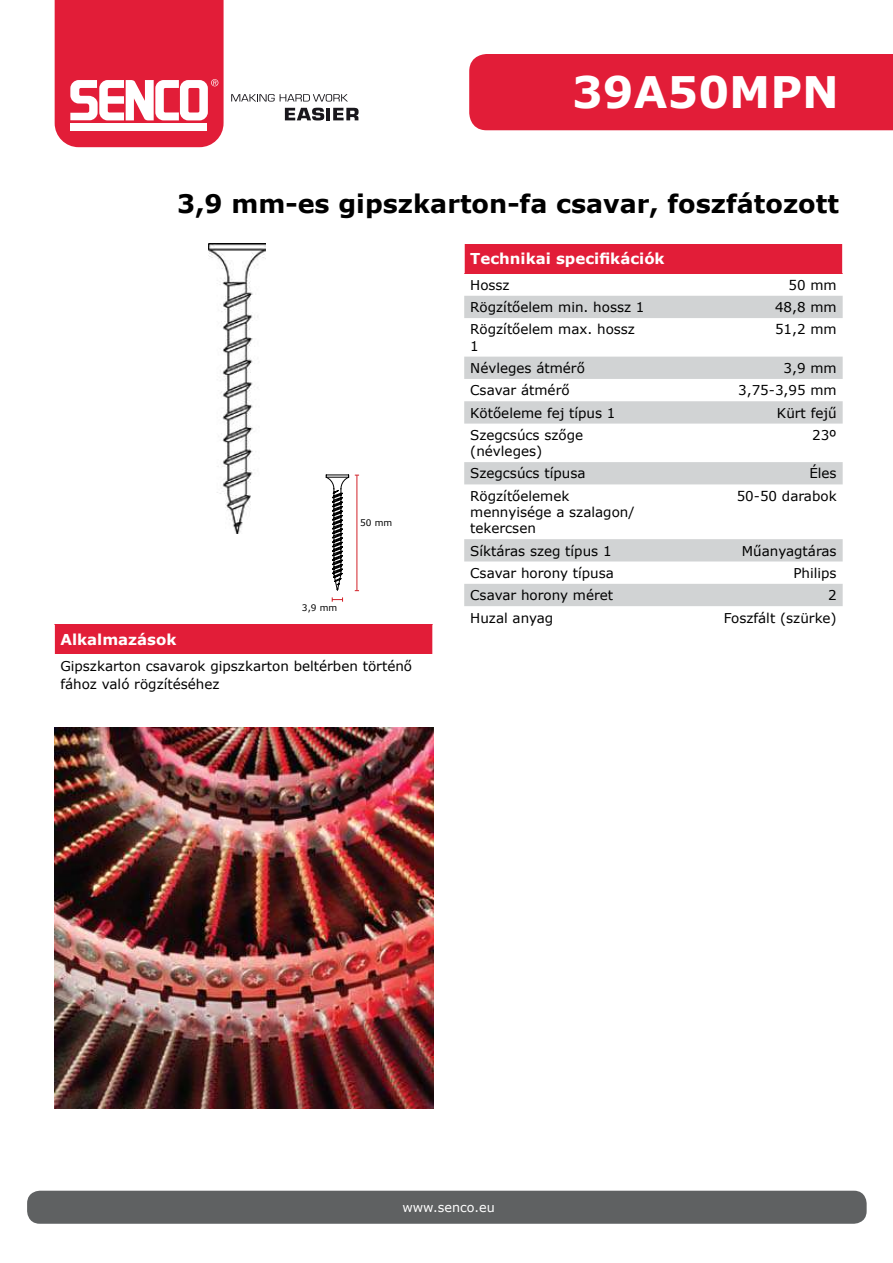
<style>
.page{position:relative;width:893px;height:1263px;background:#fff}
.page>*{position:absolute;margin:0;border:0;box-sizing:border-box;transform-origin:0 0}
.t1{font:700 43.5px "Verdana";color:#fff}
.t2{font:700 25.5px "Verdana";color:#000}
.t3{font:700 15px "Verdana";color:#fff}
.t4{font:13.5px/16.2px "Verdana";color:#000}
.t5{font:12.75px "Verdana";color:#fff}
.t6{font:9px "Verdana";color:#000}
</style>
<div class="page">
<div style="left:27px;top:1191px;width:840px;height:33px;background:#5f6162;border-radius:13px"></div>
<div style="left:464px;top:244px;width:379px;height:29px;background:#e21d38"></div>
<svg style="left:464px;top:296px;width:379px;height:310px"></svg>
<svg style="left:464px;top:244px;width:1px;height:29px"></svg>
<svg style="left:842px;top:244px;width:1px;height:29px"></svg>
<img style="left:54px;top:728px;width:380px;height:381px">
<div style="left:54px;top:624px;width:379px;height:30px;background:#e21d38"></div>
<hr style="left:54px;top:624px;width:1px;height:30px;background:#fff">
<hr style="left:432px;top:624px;width:1px;height:30px;background:#fff">
<img style="left:208px;top:244px;width:58px;height:290px">
<svg style="left:326px;top:475px;width:23px;height:127px"></svg>
<hr style="left:356px;top:475px;width:1px;height:116px;background:#d2232a">
<svg style="left:231px;top:94px;width:117px;height:8px"></svg>
<svg style="left:285px;top:108px;width:74px;height:12px"></svg>
<svg style="left:55px;top:0;width:169px;height:147px"></svg>
<div style="left:469px;top:54px;width:424px;height:76px;background:#e21d38"></div>
<h1 class="t1" style="left:572px;top:64px;width:268px">39A50MPN</h1>
<h2 class="t2" style="left:177px;top:187px;width:663px">3,9 mm-es gipszkarton-fa csavar, foszfátozott</h2>
<p class="t6" style="left:360px;top:516px;width:34px">50 mm</p>
<p class="t6" style="left:302px;top:602px;width:37px">3,9 mm</p>
<p class="t3" style="left:60px;top:630px;width:118px">Alkalmazások</p>
<p class="t4" style="left:60px;top:656px;width:353px;line-height:18px">Gipszkarton csavarok gipszkarton beltérben történő fához való rögzítéséhez</p>
<p class="t3" style="left:470px;top:249px;width:196px">Technikai specifikációk</p>
<p class="t4" style="left:470px;top:277px;width:41px">Hossz</p>
<p class="t4" style="left:788px;top:277px;width:50px">50 mm</p>
<p class="t4" style="left:470px;top:299px;width:176px">Rögzítőelem min. hossz 1</p>
<p class="t4" style="left:775px;top:299px;width:63px">48,8 mm</p>
<p class="t4" style="left:470px;top:321px;width:166px">Rögzítőelem max. hossz<br>1</p>
<p class="t4" style="left:775px;top:321px;width:63px">51,2 mm</p>
<p class="t4" style="left:470px;top:360px;width:116px">Névleges átmérő</p>
<p class="t4" style="left:784px;top:360px;width:55px">3,9 mm</p>
<p class="t4" style="left:470px;top:382px;width:101px">Csavar átmérő</p>
<p class="t4" style="left:738px;top:382px;width:100px">3,75-3,95 mm</p>
<p class="t4" style="left:470px;top:404px;width:147px">Kötőeleme fej típus 1</p>
<p class="t4" style="left:777px;top:404px;width:61px">Kürt fejű</p>
<p class="t4" style="left:470px;top:427px;width:114px">Szegcsúcs szőge (névleges)</p>
<p class="t4" style="left:812px;top:427px;width:26px">23º</p>
<p class="t4" style="left:470px;top:465px;width:117px">Szegcsúcs típusa</p>
<p class="t4" style="left:809px;top:465px;width:29px">Éles</p>
<p class="t4" style="left:470px;top:488px;width:166px">Rögzítőelemek mennyisége a szalagon/ tekercsen</p>
<p class="t4" style="left:737px;top:488px;width:101px">50-50 darabok</p>
<p class="t4" style="left:470px;top:542px;width:143px">Síktáras szeg típus 1</p>
<p class="t4" style="left:742px;top:542px;width:96px">Műanyagtáras</p>
<p class="t4" style="left:470px;top:565px;width:145px">Csavar horony típusa</p>
<p class="t4" style="left:793px;top:565px;width:45px">Philips</p>
<p class="t4" style="left:470px;top:587px;width:144px">Csavar horony méret</p>
<p class="t4" style="left:828px;top:587px;width:10px">2</p>
<p class="t4" style="left:470px;top:609px;width:85px">Huzal anyag</p>
<p class="t4" style="left:724px;top:609px;width:114px">Foszfált (szürke)</p>
<p class="t5" style="left:402px;top:1199px;width:94px">www.senco.eu</p>
</div>
